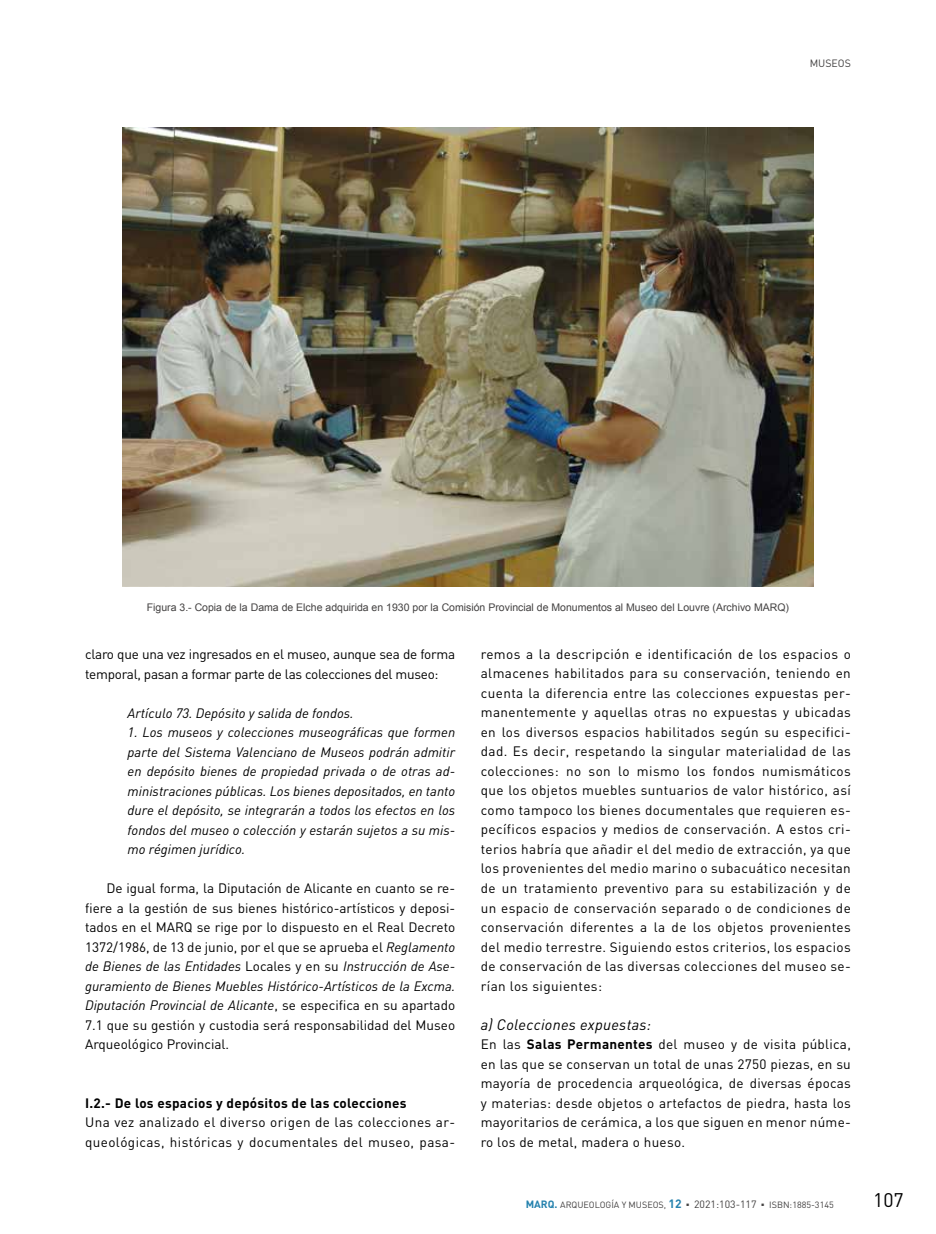
<style>
.page{position:relative;width:936px;height:1234px;background:#fff}
.page>*{position:absolute;margin:0;border:0;box-sizing:border-box;transform-origin:0 0}
.t1{font:19.5px "DIN";color:#000}
.t2{font:italic 15px "DIN";letter-spacing:.02em;color:#000}
.t3{font:13.5px/19.5px "DIN";letter-spacing:.02em;color:#000;text-align:justify}
.t4{font:italic 13.5px/19.5px "DIN";color:#000;text-align:justify}
.t5{font:13.5px/19.5px "DIN";letter-spacing:-.02em;color:#000}
.t6{font:700 13.5px "DIN";letter-spacing:.02em;color:#000}
.t7{font:10.5px "Arial";color:#434141}
.t8{font:10.5px "DIN";color:#434141}
.t9{font:9px "DIN";color:#434141}
.s1{font-style:italic}
.s2{font-weight:700}
.s3{font-weight:700;font-size:10.5px;color:#2582ae}
.s4{font-weight:700;font-size:12px;color:#2582ae}
.s5{font-size:10.5px}
</style>
<div class="page">
<img style="left:123px;top:128px;width:690px;height:459px">
<p class="t8" style="left:809px;top:57px;width:43px">MUSEOS</p>
<p class="t7" style="left:147px;top:600px;width:643px">Figura 3.- Copia de la Dama de Elche adquirida en 1930 por la Comisión Provincial de Monumentos al Museo del Louvre (Archivo MARQ)</p>
<p class="t5" style="left:85px;top:644px;width:371px">claro que una vez ingresados en el museo, aunque sea de forma temporal, pasan a formar parte de las colecciones del museo:</p>
<p class="t4" style="left:128px;top:702px;width:227px">Artículo 73. Depósito y salida de fondos.</p>
<p class="t4" style="left:128px;top:722px;width:329px">1. Los museos y colecciones museográficas que formen parte del Sistema Valenciano de Museos podrán admitir en depósito bienes de propiedad privada o de otras ad&shy;ministraciones públicas. Los bienes depositados, en tanto dure el depósito, se integrarán a todos los efectos en los fondos del museo o colección y estarán sujetos a su mis&shy;mo régimen jurídico.</p>
<p class="t3" style="left:85px;top:878px;width:371px;text-indent:21px">De igual forma, la Diputación de Alicante en cuanto se re&shy;fiere a la gestión de sus bienes histórico-artísticos y deposi&shy;tados en el MARQ se rige por lo dispuesto en el Real Decreto 1372/1986, de 13 de junio, por el que se aprueba el <span class="s1">Reglamento de Bienes de las Entidades</span> Locales y en su <span class="s1">Instrucción de Ase&shy;guramiento de Bienes Muebles Histórico-Artísticos de la Excma.<br>Diputación Provincial de Alicante</span>, se especifica en su apartado 7.1 que su gestión y custodia será responsabilidad del Museo Arqueológico Provincial.</p>
<p class="t6" style="left:85px;top:1093px;width:323px">I.2.- De los espacios y depósitos de las colecciones</p>
<p class="t3" style="left:85px;top:1112px;width:371px">Una vez analizado el diverso origen de las colecciones ar&shy;queológicas, históricas y documentales del museo, pasa-</p>
<p class="t3" style="left:480px;top:644px;width:371px">remos a la descripción e identificación de los espacios o almacenes habilitados para su conservación, teniendo en cuenta la diferencia entre las colecciones expuestas per&shy;manentemente y aquellas otras no expuestas y ubicadas en los diversos espacios habilitados según su especifici&shy;dad. Es decir, respetando la singular materialidad de las colecciones: no son lo mismo los fondos numismáticos que los objetos muebles suntuarios de valor histórico, así como tampoco los bienes documentales que requieren es&shy;pecíficos espacios y medios de conservación. A estos cri&shy;terios habría que añadir el del medio de extracción, ya que los provenientes del medio marino o subacuático necesitan de un tratamiento preventivo para su estabilización y de un espacio de conservación separado o de condiciones de conservación diferentes a la de los objetos provenientes del medio terrestre. Siguiendo estos criterios, los espacios de conservación de las diversas colecciones del museo se&shy;rían los siguientes:</p>
<p class="t2" style="left:480px;top:1014px;width:172px">a) Colecciones expuestas:</p>
<p class="t3" style="left:480px;top:1034px;width:371px">En las <span class="s2">Salas Permanentes</span> del museo y de visita pública, en las que se conservan un total de unas 2750 piezas, en su mayoría de procedencia arqueológica, de diversas épocas y materias: desde objetos o artefactos de piedra, hasta los mayoritarios de cerámica, a los que siguen en menor núme&shy;ro los de metal, madera o hueso.</p>
<p class="t9" style="left:525px;top:1199px;width:309px"><span class="s3">MARQ.</span> ARQUEOLOGÍA Y MUSEOS, <span class="s4">12</span> ○ <span class="s5">2021:103-117</span> ○ ISBN:1885-3145</p>
<h1 class="t1" style="left:873px;top:1187px;width:32px">107</h1>
</div>
